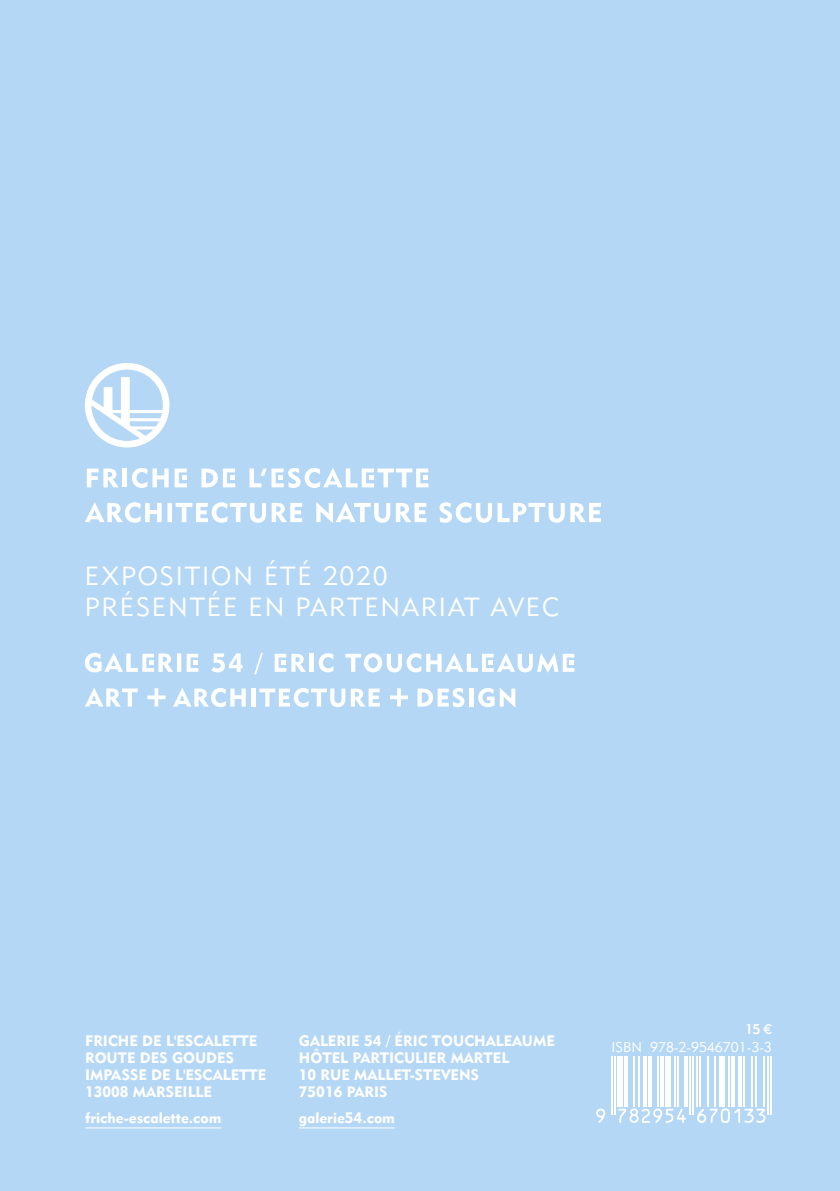
<style>
.page{position:relative;width:840px;height:1191px;background:#fff}
.page>*{position:absolute;margin:0;border:0;box-sizing:border-box;transform-origin:0 0}
.t1{font:26px/30.4px "Geometric 415 BT Lite A";letter-spacing:.07em;color:#fff}
.t2{font:15px/17px "Geometric 415 BT Black A";color:#fff}
.t3{font:14px "Geometric 415 BT Lite A";color:#fff}
.t4{font:14px "Geometric 415 BT Medium A";color:#fff}
.s1{font-family:"Brown Pro"}
</style>
<div class="page">
<div style="left:0;top:0;width:839px;height:1191px;background:#b4d7f5"></div>
<hr style="left:85px;top:1127px;width:136px;height:1px;background:#fff">
<hr style="left:299px;top:1127px;width:95px;height:1px;background:#fff">
<svg style="left:85px;top:363px;width:84px;height:84px"></svg>
<svg style="left:87px;top:468px;width:31px;height:19px"></svg>
<div style="left:122px;top:468px;width:5px;height:19px;background:#fff"></div>
<svg style="left:132px;top:468px;width:36px;height:20px"></svg>
<svg style="left:174px;top:468px;width:13px;height:19px"></svg>
<svg style="left:201px;top:468px;width:34px;height:19px"></svg>
<svg style="left:249px;top:468px;width:179px;height:20px"></svg>
<svg style="left:85px;top:502px;width:515px;height:21px"></svg>
<hr style="left:309px;top:654px;width:4px;height:18px;background:#fff">
<svg style="left:318px;top:653px;width:15px;height:19px"></svg>
<svg style="left:274px;top:654px;width:32px;height:18px"></svg>
<svg style="left:345px;top:653px;width:229px;height:19px"></svg>
<svg style="left:173px;top:688px;width:73px;height:19px"></svg>
<div style="left:251px;top:688px;width:5px;height:18px;background:#fff"></div>
<svg style="left:259px;top:688px;width:120px;height:19px"></svg>
<svg style="left:417px;top:688px;width:47px;height:19px"></svg>
<hr style="left:469px;top:688px;width:4px;height:18px;background:#fff">
<svg style="left:478px;top:688px;width:37px;height:19px"></svg>
<svg style="left:390px;top:688px;width:18px;height:18px"></svg>
<svg style="left:147px;top:688px;width:18px;height:18px"></svg>
<svg style="left:85px;top:688px;width:53px;height:18px"></svg>
<svg style="left:85px;top:653px;width:157px;height:19px"></svg>
<svg style="left:254px;top:653px;width:9px;height:21px"></svg>
<svg style="left:596px;top:1108px;width:9px;height:14px"></svg>
<hr style="left:611px;top:1056px;width:1px;height:58px;background:#fff">
<hr style="left:614px;top:1056px;width:2px;height:58px;background:#fff">
<div style="left:617px;top:1056px;width:5px;height:50px;background:#fff"></div>
<hr style="left:624px;top:1056px;width:3px;height:50px;background:#fff">
<hr style="left:633px;top:1056px;width:1px;height:50px;background:#fff">
<hr style="left:638px;top:1056px;width:1px;height:50px;background:#fff">
<hr style="left:643px;top:1056px;width:3px;height:50px;background:#fff">
<hr style="left:648px;top:1056px;width:3px;height:50px;background:#fff">
<hr style="left:656px;top:1056px;width:2px;height:50px;background:#fff">
<hr style="left:660px;top:1056px;width:3px;height:50px;background:#fff">
<div style="left:665px;top:1056px;width:5px;height:50px;background:#fff"></div>
<hr style="left:673px;top:1056px;width:2px;height:50px;background:#fff">
<svg style="left:618px;top:1108px;width:67px;height:14px"></svg>
<hr style="left:676px;top:1056px;width:2px;height:50px;background:#fff">
<svg style="left:684px;top:1056px;width:3px;height:50px"></svg>
<hr style="left:688px;top:1056px;width:2px;height:58px;background:#fff">
<hr style="left:692px;top:1056px;width:1px;height:58px;background:#fff">
<hr style="left:695px;top:1056px;width:2px;height:50px;background:#fff">
<hr style="left:698px;top:1056px;width:2px;height:50px;background:#fff">
<hr style="left:707px;top:1056px;width:1px;height:50px;background:#fff">
<hr style="left:714px;top:1056px;width:1px;height:50px;background:#fff">
<div style="left:719px;top:1056px;width:5px;height:50px;background:#fff"></div>
<hr style="left:727px;top:1056px;width:2px;height:50px;background:#fff">
<svg style="left:731px;top:1056px;width:3px;height:50px"></svg>
<svg style="left:738px;top:1056px;width:3px;height:50px"></svg>
<hr style="left:742px;top:1056px;width:2px;height:50px;background:#fff">
<hr style="left:751px;top:1056px;width:1px;height:50px;background:#fff">
<svg style="left:697px;top:1108px;width:68px;height:15px"></svg>
<hr style="left:754px;top:1056px;width:2px;height:50px;background:#fff">
<hr style="left:763px;top:1056px;width:1px;height:50px;background:#fff">
<hr style="left:766px;top:1056px;width:2px;height:58px;background:#fff">
<hr style="left:769px;top:1056px;width:2px;height:58px;background:#fff">
<h1 class="t1" style="left:85px;top:560px;width:475px">EXPOSITION ÉTÉ 2020<br>PRÉSENTÉE EN PARTENARIAT AVEC</h1>
<p class="t2" style="left:85px;top:1032px;width:183px">FRICHE DE L'ESCALETTE<br>ROUTE DES GOUDES<br>IMPASSE DE L'ESCALETTE<br>13008 MARSEILLE</p>
<p class="t2" style="left:85px;top:1109px;width:138px">friche-escalette.com</p>
<p class="t2" style="left:299px;top:1032px;width:257px">GALERIE 54 / ÉRIC TOUCHALEAUME<br>HÔTEL PARTICULIER MARTEL<br>10 RUE MALLET-STEVENS<br>75016 PARIS</p>
<p class="t2" style="left:299px;top:1109px;width:97px">galerie54.com</p>
<p class="t4" style="left:744px;top:1020px;width:28px">15 <span class="s1">€</span></p>
<p class="t3" style="left:611px;top:1038px;width:162px">ISBN 978-2-9546701-3-3</p>
</div>
